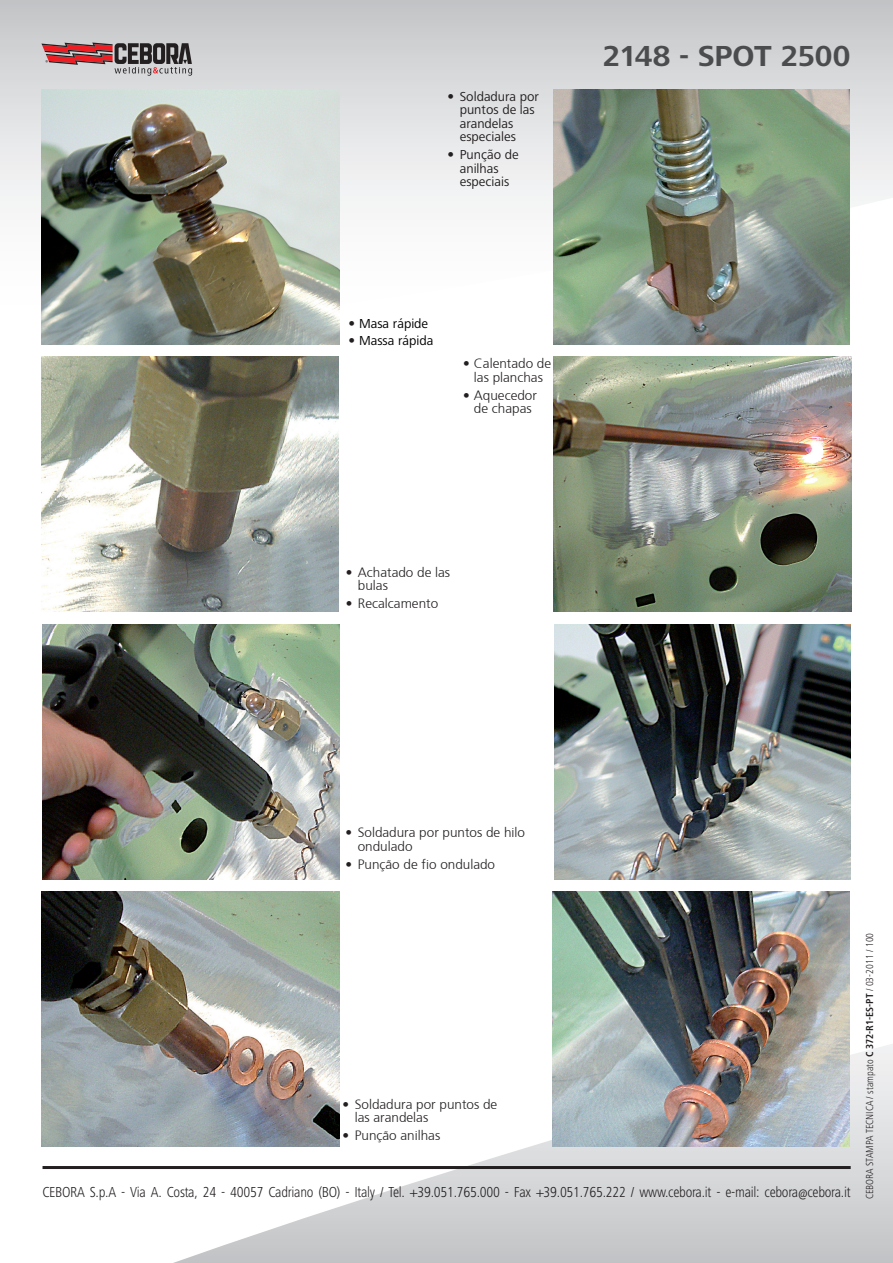
<style>
.page{position:relative;width:893px;height:1263px;background:#fff}
.page>*{position:absolute;margin:0;border:0;box-sizing:border-box;transform-origin:0 0}
.Stile_di_paragrafo_h{font:700 30px "Frutiger Next LT";letter-spacing:-.01em;color:#4b4c4d}
.t1{font:300 condensed 15px "Frutiger Next LT";letter-spacing:-.02em;color:#231f20}
.Stile_di_paragrafo_p{font:300 13.5px/13.5px "Frutiger";color:#231f20}
.Stile_di_paragrafo_p-2{font:13.5px/13.5px "Frutiger Next LT";color:#231f20}
.Stile_di_paragrafo_p-3{font:13.5px "Frutiger Next LT";color:#000}
.t2{font:300 condensed 10.5px "Frutiger Next LT";color:#231f20}
.s1{font-weight:800;font-size:15px}
.s2{font-weight:800;font-size:15px;color:#231f20}
.s3{font-family:"Frutiger Next LT";font-weight:800;font-size:15px}
.s4{font-weight:700}
</style>
<div class="page">
<svg style="left:0;top:0;width:893px;height:340px"></svg>
<svg style="left:173px;top:1043px;width:720px;height:220px"></svg>
<svg style="left:41px;top:43px;width:151px;height:33px;background:#9e8082"></svg>
<hr style="left:43px;top:1166px;width:808px;height:3px;background:#231f20">
<img style="left:41px;top:89px;width:298px;height:255px">
<img style="left:553px;top:89px;width:297px;height:255px">
<img style="left:41px;top:357px;width:297px;height:255px">
<img style="left:553px;top:357px;width:298px;height:255px">
<img style="left:43px;top:624px;width:296px;height:255px">
<img style="left:554px;top:624px;width:296px;height:255px">
<img style="left:41px;top:892px;width:298px;height:255px">
<img style="left:552px;top:892px;width:298px;height:255px">
<p class="Stile_di_paragrafo_p-2" style="left:460px;top:90px;width:81px;text-indent:-14px"><span class="s1">•</span> Soldadura por puntos de las arandelas especiales</p>
<p class="Stile_di_paragrafo_p-2" style="left:446px;top:148px;width:74px;text-align:center"><span class="s1">•</span> Punção de anilhas especiais</p>
<p class="Stile_di_paragrafo_p-3" style="left:347px;top:316px;width:83px"><span class="s2">•</span> Masa rápide</p>
<p class="Stile_di_paragrafo_p-3" style="left:347px;top:333px;width:88px"><span class="s2">•</span> Massa rápida</p>
<p class="Stile_di_paragrafo_p" style="left:462px;top:356px;width:91px;text-align:center"><span class="s3">•</span> Calentado de las planchas</p>
<p class="Stile_di_paragrafo_p" style="left:462px;top:387px;width:77px;text-align:center"><span class="s3">•</span> Aquecedor de chapas</p>
<p class="Stile_di_paragrafo_h" style="left:603px;top:39px;width:249px">2148 - SPOT 2500</p>
<p class="Stile_di_paragrafo_p" style="left:358px;top:564px;width:94px;text-indent:-14px"><span class="s3">•</span> Achatado de las bulas</p>
<p class="Stile_di_paragrafo_p" style="left:344px;top:596px;width:95px"><span class="s3">•</span> Recalcamento</p>
<p class="Stile_di_paragrafo_p" style="left:358px;top:825px;width:169px;text-indent:-14px"><span class="s3">•</span> Soldadura por puntos de hilo ondulado</p>
<p class="Stile_di_paragrafo_p" style="left:344px;top:856px;width:152px"><span class="s3">•</span> Punção de fio ondulado</p>
<p class="Stile_di_paragrafo_p" style="left:355px;top:1096px;width:144px;text-indent:-14px"><span class="s3">•</span> Soldadura por puntos de las arandelas</p>
<p class="Stile_di_paragrafo_p" style="left:341px;top:1127px;width:101px"><span class="s3">•</span> Punção anilhas</p>
<p class="t1" style="left:42px;top:1184px;width:810px">CEBORA S.p.A - Via A. Costa, 24 - 40057 Cadriano (BO) - Italy / Tel. +39.051.765.000 - Fax +39.051.765.222 / www.cebora.it - e-mail: cebora@cebora.it</p>
<p class="t2" style="left:864px;top:1199px;width:268px;rotate:-90deg">CEBORA STAMPA TECNICA / stampato <span class="s4">C 372-R1-ES-PT</span> / 03-2011 / 100</p>
</div>
